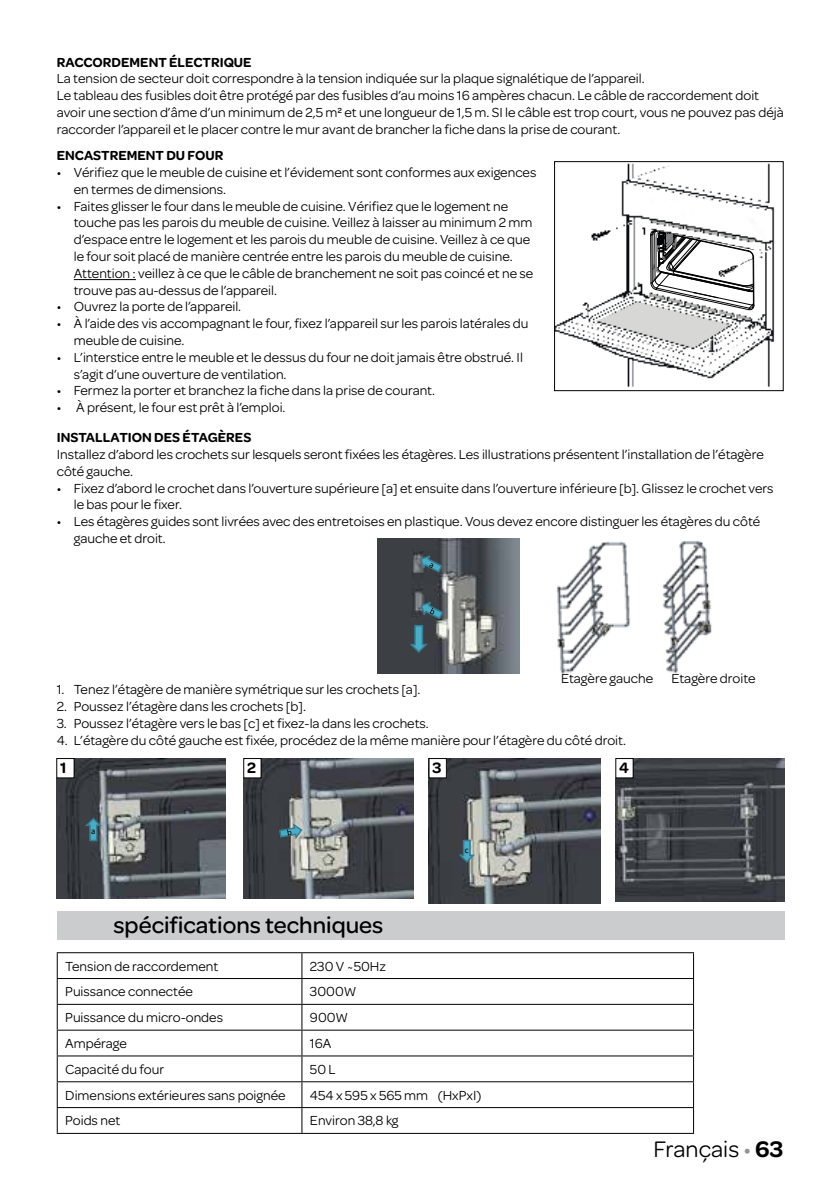
<style>
.page{position:relative;width:840px;height:1191px;background:#fff}
.page>*{position:absolute;margin:0;border:0;box-sizing:border-box;transform-origin:0 0}
.t1{font:500 24px "Omnes";color:#000}
.t2{font:24px "Omnes";color:#000}
.t3{font:600 16px "Omnes";color:#000}
.t4{font:14px/16.8px "Omnes";color:#000}
.t5{font:600 14px "Omnes";color:#000}
.t6{font:9px "Calibri";color:#000}
.s1{color:#929395}
.s2{font-weight:600}
</style>
<div class="page">
<hr style="left:74px;top:279px;width:62px;height:1px;background:#000">
<div style="left:57px;top:911px;width:726px;height:29px;background:#cacccd"></div>
<hr style="left:57px;top:952px;width:245px;height:1px;background:#000">
<hr style="left:302px;top:952px;width:391px;height:1px;background:#000">
<hr style="left:57px;top:978px;width:245px;height:1px;background:#000">
<hr style="left:302px;top:978px;width:391px;height:1px;background:#000">
<hr style="left:57px;top:1003px;width:245px;height:1px;background:#000">
<hr style="left:302px;top:1003px;width:391px;height:1px;background:#000">
<hr style="left:57px;top:1029px;width:245px;height:1px;background:#000">
<hr style="left:302px;top:1029px;width:391px;height:1px;background:#000">
<hr style="left:57px;top:1055px;width:245px;height:1px;background:#000">
<hr style="left:302px;top:1055px;width:391px;height:1px;background:#000">
<hr style="left:57px;top:1081px;width:245px;height:1px;background:#000">
<hr style="left:302px;top:1081px;width:391px;height:1px;background:#000">
<hr style="left:57px;top:1107px;width:245px;height:1px;background:#000">
<svg style="left:57px;top:953px;width:1px;height:179px"></svg>
<hr style="left:302px;top:1107px;width:391px;height:1px;background:#000">
<svg style="left:301px;top:953px;width:1px;height:179px"></svg>
<svg style="left:692px;top:953px;width:1px;height:156px"></svg>
<hr style="left:57px;top:1132px;width:245px;height:1px;background:#000">
<hr style="left:302px;top:1132px;width:391px;height:1px;background:#000">
<img style="left:556px;top:163px;width:219px;height:224px">
<svg style="left:648px;top:229px;width:106px;height:83px"></svg>
<div style="left:554px;top:161px;width:229px;height:230px;border:1px solid #000"></div>
<img style="left:377px;top:539px;width:142px;height:134px">
<svg style="left:419px;top:554px;width:24px;height:20px"></svg>
<svg style="left:409px;top:600px;width:35px;height:54px;background:#485e66"></svg>
<img style="left:557px;top:541px;width:73px;height:133px">
<img style="left:663px;top:541px;width:49px;height:132px">
<img style="left:615px;top:758px;width:168px;height:144px">
<img style="left:428px;top:758px;width:171px;height:145px">
<svg style="left:458px;top:839px;width:18px;height:25px"></svg>
<img style="left:243px;top:758px;width:170px;height:140px">
<svg style="left:278px;top:821px;width:25px;height:20px"></svg>
<img style="left:57px;top:758px;width:168px;height:140px">
<svg style="left:84px;top:816px;width:20px;height:26px"></svg>
<div style="left:57px;top:758px;width:17px;height:20px;background:#fff"></div>
<div style="left:243px;top:758px;width:18px;height:20px;background:#fff"></div>
<div style="left:243px;top:758px;width:18px;height:20px;border:1px solid #000"></div>
<div style="left:429px;top:758px;width:17px;height:20px;background:#fff"></div>
<div style="left:428px;top:758px;width:18px;height:20px;border:1px solid #000"></div>
<div style="left:615px;top:758px;width:17px;height:20px;background:#fff"></div>
<p class="t5" style="left:57px;top:52px;width:196px">RACCORDEMENT ÉLECTRIQUE</p>
<p class="t4" style="left:57px;top:69px;width:728px">La tension de secteur doit correspondre à la tension indiquée sur la plaque signalétique de l’appareil.<br>Le tableau des fusibles doit être protégé par des fusibles d’au moins 16 ampères chacun. Le câble de raccordement doit avoir une section d’âme d’un minimum de 2,5 m² et une longueur de 1,5 m. SI le câble est trop court, vous ne pouvez pas déjà raccorder l’appareil et le placer contre le mur avant de brancher la fiche dans la prise de courant.</p>
<p class="t5" style="left:57px;top:145px;width:168px">ENCASTREMENT DU FOUR</p>
<p class="t4" style="left:74px;top:163px;width:464px;text-indent:-17px">• Vérifiez que le meuble de cuisine et l’évidement sont conformes aux exigences en termes de dimensions.</p>
<p class="t4" style="left:74px;top:197px;width:461px;text-indent:-17px">• Faites glisser le four dans le meuble de cuisine. Vérifiez que le logement ne touche pas les parois du meuble de cuisine. Veillez à laisser au minimum 2 mm d’espace entre le logement et les parois du meuble de cuisine. Veillez à ce que le four soit placé de manière centrée entre les parois du meuble de cuisine.<br>Attention : veillez à ce que le câble de branchement ne soit pas coincé et ne se trouve pas au-dessus de l’appareil.</p>
<p class="t4" style="left:57px;top:297px;width:186px">• Ouvrez la porte de l’appareil.</p>
<p class="t4" style="left:74px;top:314px;width:456px;text-indent:-17px">• À l’aide des vis accompagnant le four, fixez l’appareil sur les parois latérales du meuble de cuisine.</p>
<p class="t4" style="left:74px;top:348px;width:450px;text-indent:-17px">• L’interstice entre le meuble et le dessus du four ne doit jamais être obstrué. Il s’agit d’une ouverture de ventilation.</p>
<p class="t4" style="left:57px;top:381px;width:380px">• Fermez la porter et branchez la fiche dans la prise de courant.</p>
<p class="t4" style="left:57px;top:398px;width:230px">• À présent, le four est prêt à l’emploi.</p>
<p class="t5" style="left:57px;top:427px;width:196px">INSTALLATION DES ÉTAGÈRES</p>
<p class="t4" style="left:57px;top:445px;width:708px">Installez d’abord les crochets sur lesquels seront fixées les étagères. Les illustrations présentent l’installation de l’étagère côté gauche.</p>
<p class="t4" style="left:74px;top:479px;width:701px;text-indent:-17px">• Fixez d’abord le crochet dans l’ouverture supérieure [a] et ensuite dans l’ouverture inférieure [b]. Glissez le crochet vers le bas pour le fixer.</p>
<p class="t4" style="left:74px;top:512px;width:687px;text-indent:-17px">• Les étagères guides sont livrées avec des entretoises en plastique. Vous devez encore distinguer les étagères du côté gauche et droit.</p>
<p class="t4" style="left:560px;top:669px;width:94px">Etagère gauche</p>
<p class="t4" style="left:671px;top:668px;width:86px">Etagère droite</p>
<p class="t4" style="left:57px;top:680px;width:365px">1. Tenez l’étagère de manière symétrique sur les crochets [a].</p>
<p class="t4" style="left:57px;top:697px;width:250px">2. Poussez l’étagère dans les crochets [b].</p>
<p class="t4" style="left:57px;top:714px;width:373px">3. Poussez l’étagère vers le bas [c] et fixez-la dans les crochets.</p>
<p class="t4" style="left:57px;top:731px;width:570px">4. L’étagère du côté gauche est fixée, procédez de la même manière pour l’étagère du côté droit.</p>
<p class="t3" style="left:60px;top:756px;width:8px">1</p>
<p class="t3" style="left:247px;top:756px;width:10px">2</p>
<p class="t3" style="left:432px;top:756px;width:11px">3</p>
<p class="t3" style="left:619px;top:756px;width:11px">4</p>
<p class="t6" style="left:91px;top:825px;width:6px">a</p>
<p class="t6" style="left:464px;top:843px;width:5px">c</p>
<h1 class="t1" style="left:113px;top:908px;width:271px">spécifications techniques</h1>
<p class="t4" style="left:65px;top:956px;width:154px">Tension de raccordement</p>
<p class="t4" style="left:310px;top:956px;width:78px">230 V ~50Hz</p>
<p class="t4" style="left:65px;top:982px;width:129px">Puissance connectée</p>
<p class="t4" style="left:310px;top:982px;width:48px">3000W</p>
<p class="t4" style="left:65px;top:1008px;width:159px">Puissance du micro-ondes</p>
<p class="t4" style="left:310px;top:1008px;width:40px">900W</p>
<p class="t4" style="left:65px;top:1034px;width:63px">Ampérage</p>
<p class="t4" style="left:310px;top:1034px;width:23px">16A</p>
<p class="t4" style="left:65px;top:1060px;width:100px">Capacité du four</p>
<p class="t4" style="left:310px;top:1060px;width:27px">50 L</p>
<p class="t4" style="left:65px;top:1085px;width:222px">Dimensions extérieures sans poignée</p>
<p class="t4" style="left:310px;top:1085px;width:173px">454 x 595 x 565 mm (HxPxI)</p>
<p class="t4" style="left:65px;top:1111px;width:57px">Poids net</p>
<p class="t4" style="left:310px;top:1111px;width:90px">Environ 38,8 kg</p>
<h1 class="t2" style="left:653px;top:1132px;width:131px">Français <span class="s1">•</span> <span class="s2">63</span></h1>
</div>
